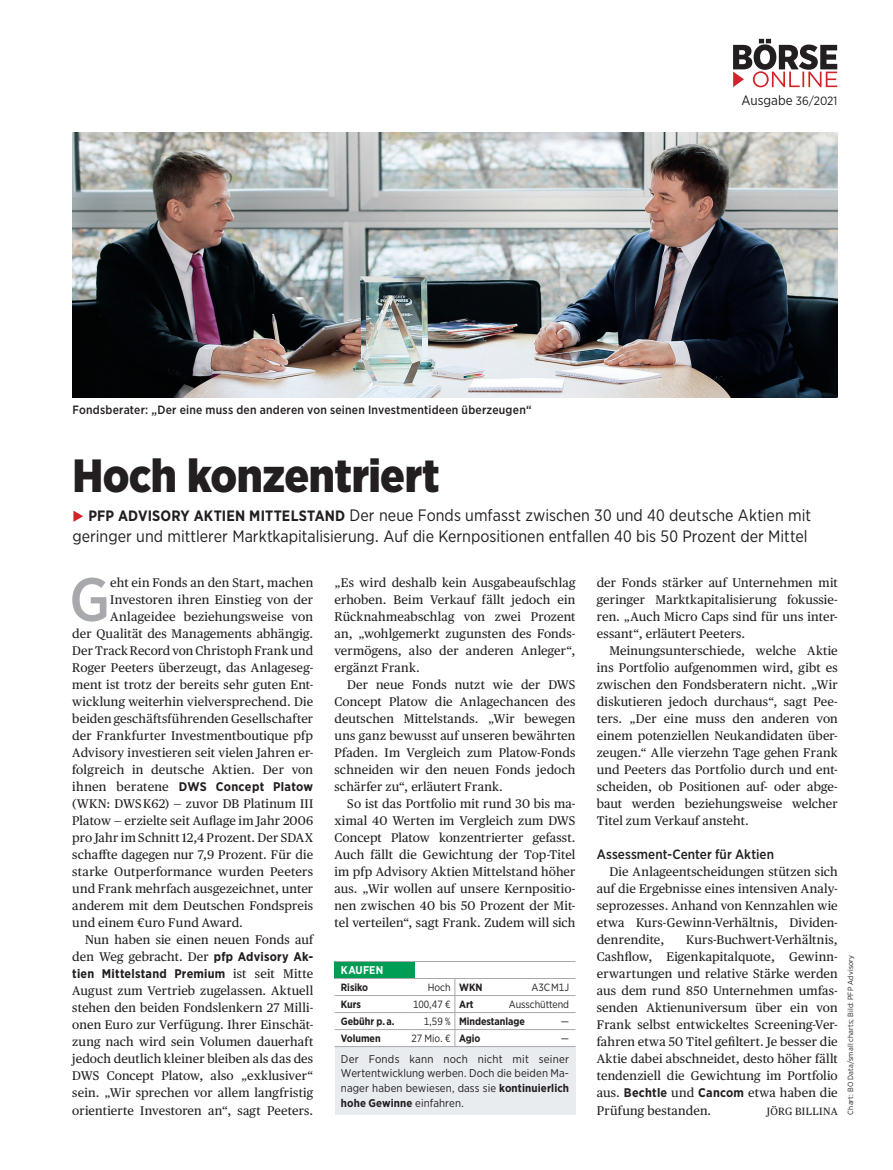
<style>
.page{position:relative;width:893px;height:1170px;background:#fff}
.page>*{position:absolute;margin:0;border:0;box-sizing:border-box;transform-origin:0 0}
.t1{font:500 61.05px "Gotham Narrow";color:#a8a9ad}
.t2{font:900 46.5px "Gotham Narrow";letter-spacing:-.01em;color:#231f20}
.t3{font:16.5px/21px "Gotham Narrow";color:#231f20}
.t4{font:500 13.5px "Gotham Narrow";letter-spacing:.005em;color:#231f20}
.t5{font:13.5px "Gotham Narrow";color:#231f20}
.t6{font:12.6px/17px "Publico Text";letter-spacing:.01em;color:#231f20;text-align:justify}
.t7{font:700 12.6px "Gotham Narrow";letter-spacing:.02em;color:#231f20}
.t8{font:500 12px "Gotham Narrow";letter-spacing:.02em;color:#231f20}
.t9{font:11.25px/14.7px "Gotham Narrow";letter-spacing:.005em;color:#231f20;text-align:justify}
.t10{font:700 11.25px "Gotham Narrow";letter-spacing:.02em;color:#fff}
.t11{font:10.5px "Gotham Narrow";letter-spacing:-.005em;color:#231f20}
.t12{font:700 10.5px "Gotham Narrow";letter-spacing:-.005em;color:#231f20}
.t13{font:10.5px "Publico Text";letter-spacing:.025em;color:#231f20}
.t14{font:7.5px "Gotham Narrow";letter-spacing:.025em;color:#231f20}
.s1{font-size:12px}
.s2{color:#d1232a}
.s3{font-weight:700;font-size:15px}
.s4{font-family:"Publico Text";font-weight:400}
.s5{font-family:"Gotham Narrow";font-weight:700}
.s6{font-weight:700}
.s7{font-weight:400}
</style>
<div class="page">
<img style="left:72px;top:133px;width:766px;height:264px">
<div style="left:335px;top:961px;width:80px;height:17px;background:#009d54"></div>
<div style="left:335px;top:1046px;width:240px;height:68px;background:#e9ecef"></div>
<hr style="left:335px;top:961px;width:80px;height:1px;background:#a8a9ad">
<hr style="left:415px;top:961px;width:40px;height:1px;background:#a8a9ad">
<hr style="left:455px;top:961px;width:120px;height:1px;background:#a8a9ad">
<hr style="left:335px;top:1046px;width:80px;height:1px;background:#a8a9ad">
<hr style="left:415px;top:1046px;width:40px;height:1px;background:#a8a9ad">
<hr style="left:455px;top:1046px;width:120px;height:1px;background:#a8a9ad">
<svg style="left:335px;top:978px;width:240px;height:68px"></svg>
<svg style="left:733px;top:39px;width:104px;height:48px"></svg>
<p class="t5" style="left:741px;top:91px;width:97px">Ausgabe <span class="s1">36/2021</span></p>
<p class="t8" style="left:72px;top:402px;width:461px">Fondsberater: „Der eine muss den anderen von seinen Investmentideen überzeugen“</p>
<h2 class="t2" style="left:72px;top:445px;width:369px">Hoch konzentriert</h2>
<h3 class="t3" style="left:72px;top:504px;width:740px"><span class="s2">◆</span> <span class="s3">PFP ADVISORY AKTIEN MITTELSTAND</span> Der neue Fonds umfasst zwischen 30 und 40 deutsche Aktien mit geringer und mittlerer Marktkapitalisierung. Auf die Kernpositionen entfallen 40 bis 50 Prozent der Mittel</h3>
<h1 class="t1" style="left:69px;top:560px;width:42px">G</h1>
<p class="t6" style="left:597px;top:573px;width:242px">der Fonds stärker auf Unternehmen mit geringer Marktkapitalisierung fokussie&shy;ren. „Auch Micro Caps sind für uns inter&shy;essant“, erläutert Peeters.</p>
<p class="t6" style="left:597px;top:641px;width:242px;text-indent:13px">Meinungsunterschiede, welche Aktie ins Portfolio aufgenommen wird, gibt es zwischen den Fondsberatern nicht. „Wir diskutieren jedoch durchaus“, sagt Pee&shy;ters. „Der eine muss den anderen von einem potenziellen Neukandidaten über&shy;zeugen.“ Alle vierzehn Tage gehen Frank und Peeters das Portfolio durch und ent&shy;scheiden, ob Positionen auf- oder abge&shy;baut werden beziehungsweise welcher Titel zum Verkauf ansteht.</p>
<p class="t4" style="left:597px;top:845px;width:179px">Assessment-Center für Aktien</p>
<p class="t6" style="left:597px;top:862px;width:242px;text-indent:13px">Die Anlageentscheidungen stützen sich auf die Ergebnisse eines intensiven Analy&shy;seprozesses. Anhand von Kennzahlen wie etwa Kurs-Gewinn-Verhältnis, Dividen&shy;denrendite,</p>
<p class="t6" style="left:334px;top:573px;width:242px">„Es wird deshalb kein Ausgabeaufschlag erhoben. Beim Verkauf fällt jedoch ein Rücknahmeabschlag von zwei Prozent an, „wohlgemerkt zugunsten des Fonds&shy;vermögens, also der anderen Anleger“, ergänzt Frank.</p>
<p class="t6" style="left:334px;top:675px;width:242px;text-indent:13px">Der neue Fonds nutzt wie der DWS Concept Platow die Anlagechancen des deutschen Mittelstands. „Wir bewegen uns ganz bewusst auf unseren bewährten Pfaden. Im Vergleich zum Platow-Fonds schneiden wir den neuen Fonds jedoch schärfer zu“, erläutert Frank.</p>
<p class="t6" style="left:334px;top:794px;width:242px;text-indent:13px">So ist das Portfolio mit rund 30 bis ma&shy;ximal 40 Werten im Vergleich zum DWS Concept Platow konzentrierter gefasst.<br>Auch fällt die Gewichtung der Top-Titel im pfp Advisory Aktien Mittelstand höher aus. „Wir wollen auf unsere Kernpositio&shy;nen zwischen 40 bis 50 Prozent der Mit&shy;tel verteilen“, sagt Frank. Zudem will sich</p>
<p class="t6" style="left:72px;top:573px;width:242px;text-align:right">eht ein Fonds an den Start, machen Investoren ihren Einstieg von der Anlageidee beziehungsweise von<br>der Qualität des Managements abhängig.<br>Der Track Record von Christoph Frank und Roger Peeters überzeugt, das Anlageseg&shy;ment ist trotz der bereits sehr guten Ent&shy;wicklung weiterhin vielversprechend. Die beiden geschäftsführenden Gesellschafter der Frankfurter Investmentboutique pfp Advisory investieren seit vielen Jahren er&shy;folgreich in deutsche Aktien. Der von</p>
<p class="t7" style="left:72px;top:778px;width:242px"><span class="s4">ihnen beratene</span> DWS Concept Platow</p>
<p class="t6" style="left:72px;top:794px;width:242px">(WKN: DWS K62) — zuvor DB Platinum III Platow — erzielte seit Auflage im Jahr 2006 pro Jahr im Schnitt 12,4 Prozent. Der SDAX schaffte dagegen nur 7,9 Prozent. Für die starke Outperformance wurden Peeters und Frank mehrfach ausgezeichnet, unter anderem mit dem Deutschen Fondspreis und einem €uro Fund Award.</p>
<p class="t6" style="left:72px;top:930px;width:242px;text-align:right">Nun haben sie einen neuen Fonds auf den Weg gebracht. Der <span class="s5">pfp Advisory Ak-</span></p>
<p class="t7" style="left:72px;top:965px;width:242px">tien Mittelstand Premium <span class="s4">ist seit Mitte</span></p>
<p class="t6" style="left:72px;top:981px;width:242px">August zum Vertrieb zugelassen. Aktuell stehen den beiden Fondslenkern 27 Milli&shy;onen Euro zur Verfügung. Ihrer Einschät&shy;zung nach wird sein Volumen dauerhaft jedoch deutlich kleiner bleiben als das des DWS Concept Platow, also „exklusiver“ sein. „Wir sprechen vor allem langfristig orientierte Investoren an“, sagt Peeters.</p>
<p class="t6" style="left:597px;top:930px;width:242px;text-indent:89px">Kurs-Buchwert-Verhältnis, Cashflow, Eigenkapitalquote, Gewinn&shy;erwartungen und relative Stärke werden aus dem rund 850 Unternehmen umfas&shy;senden Aktienuniversum über ein von Frank selbst entwickeltes Screening-Ver&shy;fahren etwa 50 Titel gefiltert. Je besser die Aktie dabei abschneidet, desto höher fällt tendenziell die Gewichtung im Portfolio aus. <span class="s5">Bechtle</span> und <span class="s5">Cancom</span> etwa haben die Prüfung bestanden.</p>
<p class="t10" style="left:341px;top:962px;width:44px">KAUFEN</p>
<p class="t12" style="left:341px;top:980px;width:29px">Risiko</p>
<p class="t11" style="left:428px;top:980px;width:56px">Hoch <span class="s6">WKN</span></p>
<p class="t11" style="left:531px;top:980px;width:39px">A3C M1J</p>
<p class="t12" style="left:341px;top:997px;width:22px">Kurs</p>
<p class="t11" style="left:413px;top:997px;width:62px">100,47 € <span class="s6">Art</span></p>
<p class="t11" style="left:509px;top:997px;width:62px">Ausschüttend</p>
<p class="t12" style="left:341px;top:1014px;width:55px">Gebühr p. a.</p>
<p class="t12" style="left:424px;top:1014px;width:103px"><span class="s7">1,59 %</span> Mindestanlage</p>
<p class="t11" style="left:561px;top:1014px;width:10px">—</p>
<p class="t12" style="left:341px;top:1031px;width:41px">Volumen</p>
<p class="t11" style="left:411px;top:1031px;width:71px">27 Mio. € <span class="s6">Agio</span></p>
<p class="t11" style="left:561px;top:1031px;width:10px">—</p>
<p class="t9" style="left:341px;top:1050px;width:230px">Der Fonds kann noch nicht mit seiner Wertentwicklung werben. Doch die beiden Ma&shy;nager haben bewiesen, dass sie <span class="s6">kontinuierlich hohe Gewinne</span> einfahren.</p>
<p class="t13" style="left:767px;top:1102px;width:72px">JÖRG BILLINA</p>
<p class="t14" style="left:846px;top:1114px;width:161px;rotate:-90deg">Chart: BO Data/small charts; Bild: PFP Advisory</p>
</div>
